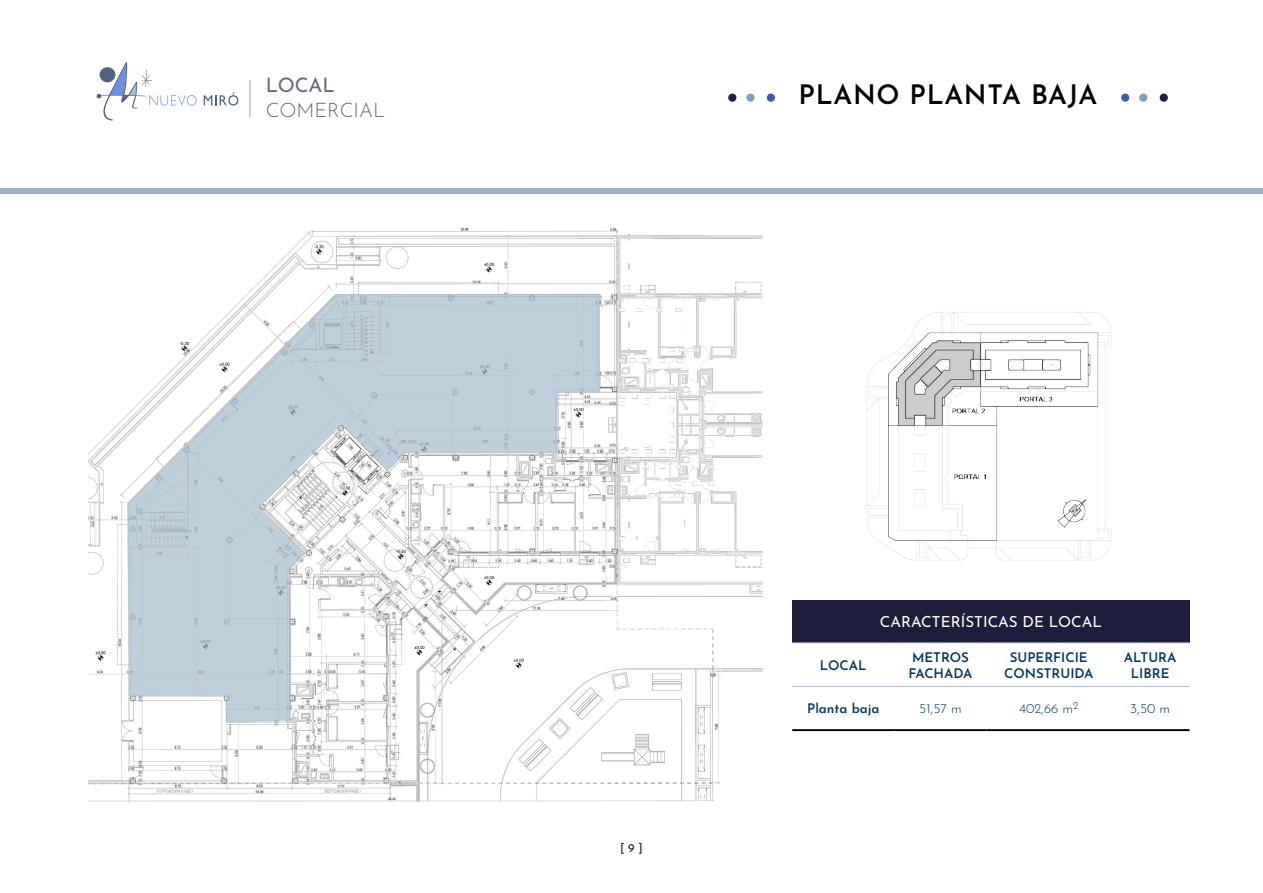
<style>
.page{position:relative;width:1263px;height:893px;background:#fff}
.page>*{position:absolute;margin:0;border:0;box-sizing:border-box;transform-origin:0 0}
.t1{font:600 27px "Josefin Sans";letter-spacing:.025em;color:#000}
.t2{font:300 19.95px "Josefin Sans";color:#1e1d3c}
.t3{font:19.95px "Josefin Sans";color:#1e1d3c}
.t4{font:15.3px "Josefin Sans";color:#fff}
.t5{font:300 13.5px "Josefin Sans";color:#00365f}
.t6{font:600 13.35px/16px "Josefin Sans";color:#00365f;text-align:center}
.t7{font:12px "Josefin Sans";color:#1e1d3c}
</style>
<div class="page">
<hr style="left:250px;top:80px;width:1px;height:37px;background:#9d9d9c">
<svg style="left:96px;top:62px;width:101px;height:59px"></svg>
<svg style="left:204px;top:92px;width:34px;height:14px"></svg>
<div style="left:0;top:188px;width:1263px;height:6px;background:#9ab1c6"></div>
<div style="left:767px;top:94px;width:8px;height:8px;background:#395da8;border-radius:50%"></div>
<div style="left:746px;top:94px;width:8px;height:8px;background:#7ea0b8;border-radius:50%"></div>
<div style="left:728px;top:94px;width:8px;height:8px;background:#1e1d3c;border-radius:50%"></div>
<div style="left:1160px;top:94px;width:8px;height:8px;background:#1e1d3c;border-radius:50%"></div>
<div style="left:1139px;top:94px;width:8px;height:8px;background:#7ea0b8;border-radius:50%"></div>
<div style="left:1121px;top:94px;width:8px;height:8px;background:#395da8;border-radius:50%"></div>
<div style="left:792px;top:600px;width:397px;height:43px;background:#1e1d3c"></div>
<hr style="left:792px;top:642px;width:102px;height:1px;background:#b6bed2">
<hr style="left:894px;top:642px;width:93px;height:1px;background:#b6bed2">
<hr style="left:987px;top:642px;width:124px;height:1px;background:#b6bed2">
<hr style="left:1111px;top:642px;width:78px;height:1px;background:#b6bed2">
<hr style="left:792px;top:686px;width:102px;height:1px;background:#b6bed2">
<hr style="left:894px;top:686px;width:93px;height:1px;background:#b6bed2">
<hr style="left:987px;top:686px;width:124px;height:1px;background:#b6bed2">
<hr style="left:1111px;top:686px;width:78px;height:1px;background:#b6bed2">
<hr style="left:792px;top:729px;width:102px;height:2px;background:#000">
<hr style="left:894px;top:729px;width:93px;height:2px;background:#000">
<hr style="left:987px;top:729px;width:124px;height:2px;background:#000">
<hr style="left:1111px;top:729px;width:78px;height:2px;background:#000">
<img style="left:88px;top:227px;width:675px;height:575px">
<img style="left:866px;top:312px;width:246px;height:249px">
<h2 class="t3" style="left:266px;top:70px;width:71px">LOCAL</h2>
<h2 class="t2" style="left:266px;top:95px;width:121px">COMERCIAL</h2>
<h1 class="t1" style="left:799px;top:74px;width:300px">PLANO PLANTA BAJA</h1>
<p class="t7" style="left:620px;top:839px;width:24px">[ 9 ]</p>
<p class="t4" style="left:880px;top:611px;width:224px">CARACTERÍSTICAS DE LOCAL</p>
<p class="t6" style="left:820px;top:656px;width:48px">LOCAL</p>
<p class="t6" style="left:908px;top:648px;width:65px;text-align:left">METROS<br>FACHADA</p>
<p class="t6" style="left:1004px;top:648px;width:91px">SUPERFICIE<br>CONSTRUIDA</p>
<p class="t6" style="left:1124px;top:648px;width:54px">ALTURA<br>LIBRE</p>
<p class="t6" style="left:807px;top:699px;width:74px">Planta baja</p>
<p class="t5" style="left:919px;top:699px;width:44px">51,57 m</p>
<p class="t5" style="left:1019px;top:699px;width:61px">402,66 m<sup>2</sup></p>
<p class="t5" style="left:1130px;top:699px;width:41px">3,50 m</p>
</div>
